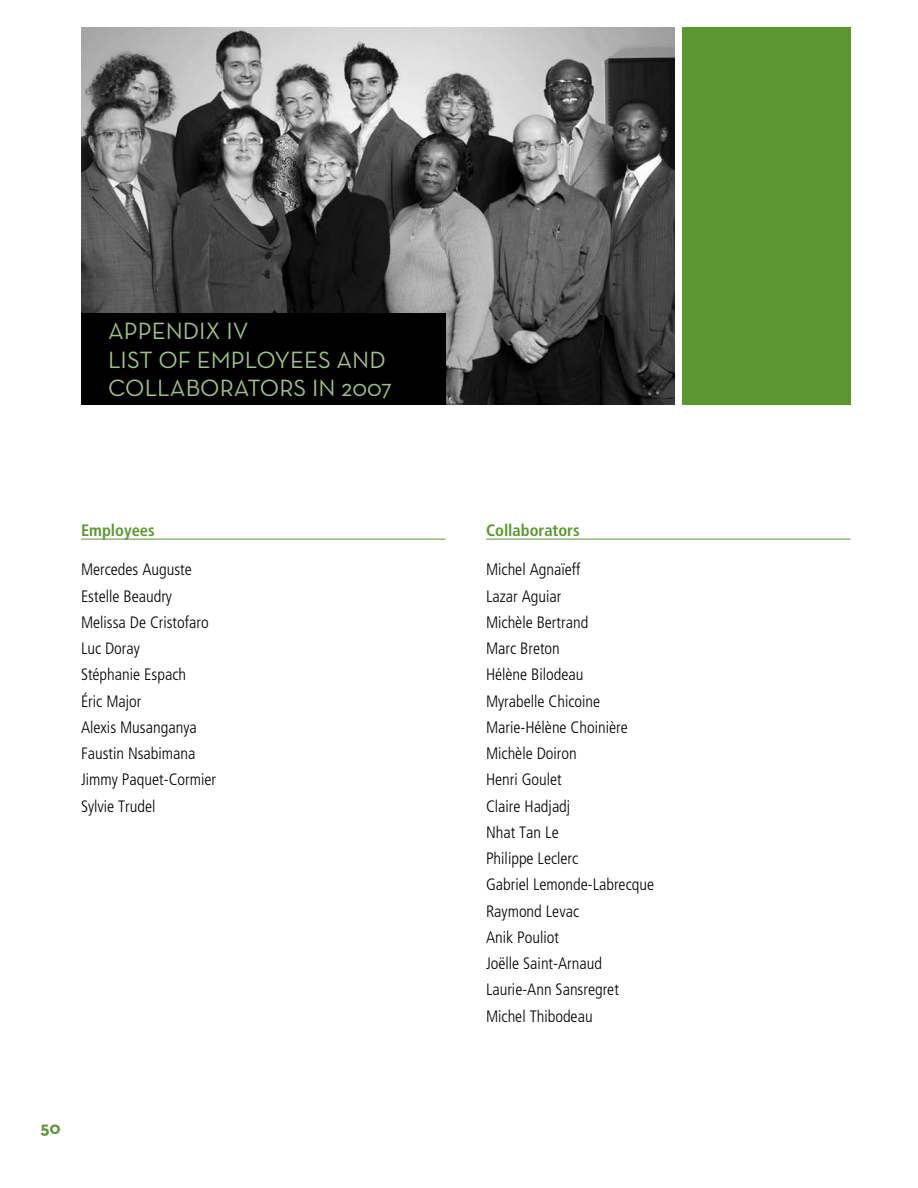
<style>
.page{position:relative;width:918px;height:1188px;background:#fff}
.page>*{position:absolute;margin:0;border:0;box-sizing:border-box;transform-origin:0 0}
.t1{font:24px/28.5px "Neutra Text";color:#9ec184}
.t2{font:700 18px "Neutra Text";color:#5d9732}
.t3{font:300 condensed 16.5px/26.2px "Frutiger";color:#000}
.t4{font:700 condensed 16.5px "Frutiger";color:#5d9732}
</style>
<div class="page">
<hr style="left:81px;top:539px;width:365px;height:1px;background:#5d9732">
<hr style="left:486px;top:539px;width:364px;height:1px;background:#5d9732">
<img style="left:81px;top:27px;width:594px;height:378px">
<div style="left:81px;top:314px;width:365px;height:91px;background:#000"></div>
<div style="left:682px;top:27px;width:168px;height:378px;background:#5d9732"></div>
<h1 class="t1" style="left:108px;top:317px;width:285px">APPENDIX IV<br>LIST OF EMPLOYEES AND<br>COLLABORATORS IN 2007</h1>
<p class="t4" style="left:81px;top:520px;width:75px">Employees</p>
<p class="t3" style="left:81px;top:557px;width:137px">Mercedes Auguste<br>Estelle Beaudry<br>Melissa De Cristofaro<br>Luc Doray<br>Stéphanie Espach<br>Éric Major<br>Alexis Musanganya<br>Faustin Nsabimana<br>Jimmy Paquet-Cormier<br>Sylvie Trudel</p>
<p class="t2" style="left:40px;top:1116px;width:22px">50</p>
<p class="t4" style="left:486px;top:520px;width:95px">Collaborators</p>
<p class="t3" style="left:486px;top:557px;width:170px">Michel Agnaïeff<br>Lazar Aguiar<br>Michèle Bertrand<br>Marc Breton<br>Hélène Bilodeau<br>Myrabelle Chicoine<br>Marie-Hélène Choinière<br>Michèle Doiron<br>Henri Goulet<br>Claire Hadjadj<br>Nhat Tan Le<br>Philippe Leclerc<br>Gabriel Lemonde-Labrecque<br>Raymond Levac<br>Anik Pouliot<br>Joëlle Saint-Arnaud<br>Laurie-Ann Sansregret<br>Michel Thibodeau</p>
</div>
